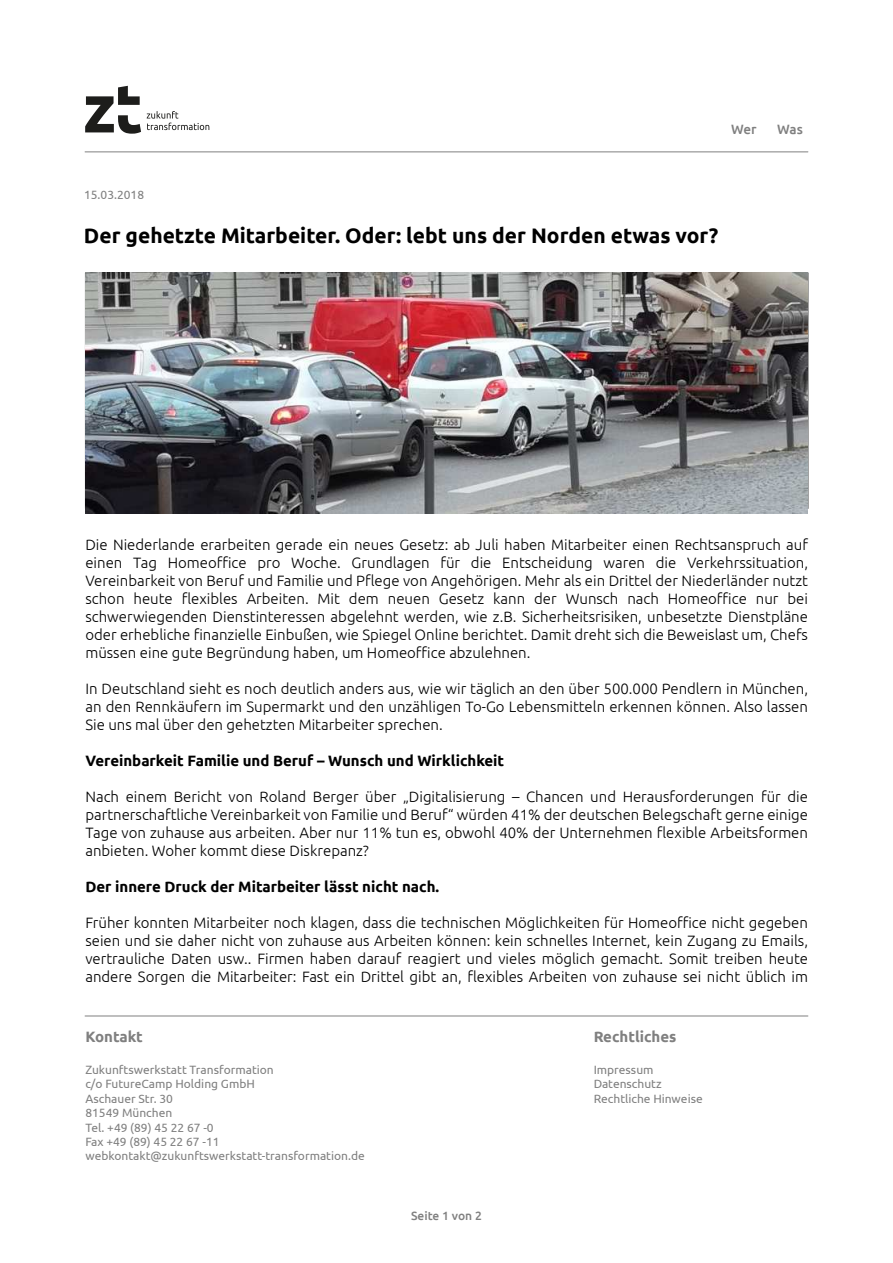
<style>
.page{position:relative;width:893px;height:1263px;background:#fff}
.page>*{position:absolute;margin:0;border:0;box-sizing:border-box;transform-origin:0 0}
.t1{font:700 21px "Ubuntu";color:#000}
.t2{font:300 15px/18px "Ubuntu";color:#000;text-align:justify}
.t3{font:700 15px "Ubuntu";color:#000}
.t4{font:700 15px "Ubuntu";color:#808080}
.t5{font:500 13.5px "Ubuntu";letter-spacing:-.01em;color:#808080}
.t6{font:12px/14.4px "Ubuntu";color:#808080}
.t7{font:500 12px "Ubuntu";color:#808080}
</style>
<div class="page">
<svg style="left:85px;top:86px;width:56px;height:48px"></svg>
<svg style="left:147px;top:111px;width:62px;height:19px"></svg>
<hr style="left:85px;top:151px;width:723px;height:1px;background:#808080">
<hr style="left:85px;top:1015px;width:723px;height:1px;background:#808080">
<img style="left:86px;top:273px;width:722px;height:241px">
<p class="t5" style="left:731px;top:124px;width:27px">Wer</p>
<p class="t5" style="left:777px;top:124px;width:27px">Was</p>
<p class="t6" style="left:84px;top:188px;width:62px">15.03.2018</p>
<h1 class="t1" style="left:84px;top:227px;width:636px">Der gehetzte Mitarbeiter. Oder: lebt uns der Norden etwas vor?</h1>
<p class="t2" style="left:85px;top:536px;width:724px">Die Niederlande erarbeiten gerade ein neues Gesetz: ab Juli haben Mitarbeiter einen Rechtsanspruch auf einen Tag Homeoffice pro Woche. Grundlagen für die Entscheidung waren die Verkehrssituation, Vereinbarkeit von Beruf und Familie und Pflege von Angehörigen. Mehr als ein Drittel der Niederländer nutzt schon heute flexibles Arbeiten. Mit dem neuen Gesetz kann der Wunsch nach Homeoffice nur bei schwerwiegenden Dienstinteressen abgelehnt werden, wie z.B. Sicherheitsrisiken, unbesetzte Dienstpläne oder erhebliche finanzielle Einbußen, wie Spiegel Online berichtet. Damit dreht sich die Beweislast um, Chefs müssen eine gute Begründung haben, um Homeoffice abzulehnen.</p>
<p class="t2" style="left:85px;top:680px;width:724px">In Deutschland sieht es noch deutlich anders aus, wie wir täglich an den über 500.000 Pendlern in München, an den Rennkäufern im Supermarkt und den unzähligen To-Go Lebensmitteln erkennen können. Also lassen Sie uns mal über den gehetzten Mitarbeiter sprechen.</p>
<p class="t3" style="left:85px;top:754px;width:420px">Vereinbarkeit Familie und Beruf – Wunsch und Wirklichkeit</p>
<p class="t2" style="left:85px;top:788px;width:724px">Nach einem Bericht von Roland Berger über „Digitalisierung – Chancen und Herausforderungen für die partnerschaftliche Vereinbarkeit von Familie und Beruf“ würden 41% der deutschen Belegschaft gerne einige Tage von zuhause aus arbeiten. Aber nur 11% tun es, obwohl 40% der Unternehmen flexible Arbeitsformen anbieten. Woher kommt diese Diskrepanz?</p>
<p class="t3" style="left:85px;top:880px;width:355px">Der innere Druck der Mitarbeiter lässt nicht nach.</p>
<p class="t2" style="left:85px;top:914px;width:724px">Früher konnten Mitarbeiter noch klagen, dass die technischen Möglichkeiten für Homeoffice nicht gegeben seien und sie daher nicht von zuhause aus Arbeiten können: kein schnelles Internet, kein Zugang zu Emails, vertrauliche Daten usw.. Firmen haben darauf reagiert und vieles möglich gemacht. Somit treiben heute andere Sorgen die Mitarbeiter: Fast ein Drittel gibt an, flexibles Arbeiten von zuhause sei nicht üblich im</p>
<p class="t4" style="left:85px;top:1030px;width:59px">Kontakt</p>
<p class="t6" style="left:85px;top:1063px;width:281px">Zukunftswerkstatt Transformation<br>c/o FutureCamp Holding GmbH<br>Aschauer Str. 30<br>81549 München<br>Tel. +49 (89) 45 22 67 -0<br>Fax +49 (89) 45 22 67 -11 webkontakt@zukunftswerkstatt-transformation.de</p>
<p class="t7" style="left:411px;top:1210px;width:72px">Seite 1 von 2</p>
<p class="t4" style="left:594px;top:1030px;width:84px">Rechtliches</p>
<p class="t6" style="left:594px;top:1063px;width:111px">Impressum<br>Datenschutz<br>Rechtliche Hinweise</p>
</div>
